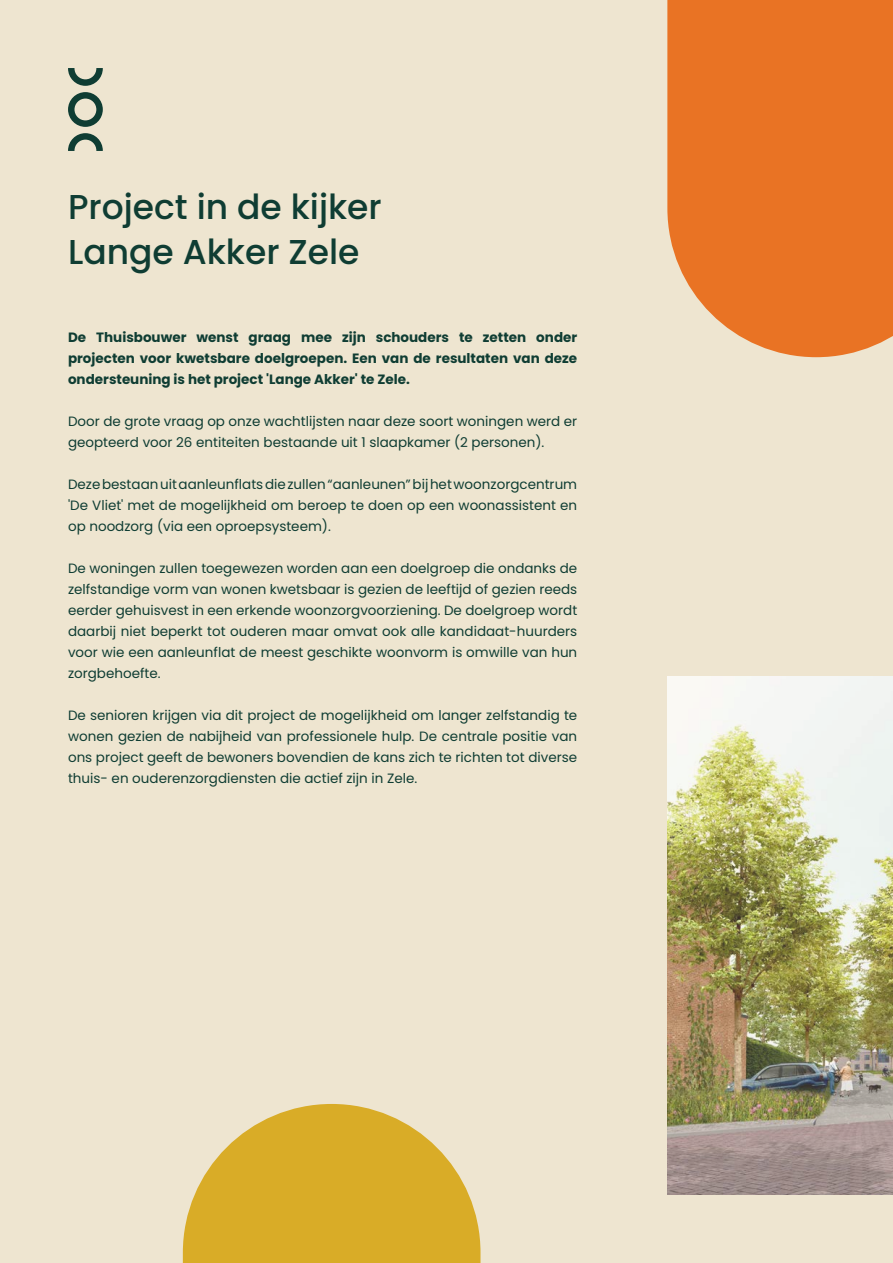
<style>
.page{position:relative;width:893px;height:1263px;background:#eee5d0}
.page>*{position:absolute;margin:0;border:0;box-sizing:border-box;transform-origin:0 0}
.t1{font:500 34.5px "Poppins";color:#0f3d33}
.t2{font:13.5px/21px "Poppins";color:#0f3d33;text-align:justify}
.t3{font:700 13.5px/21px "Poppins";color:#0f3d33;text-align:justify}
</style>
<div class="page">
<svg style="left:68px;top:92px;width:35px;height:35px"></svg>
<svg style="left:68px;top:133px;width:35px;height:18px"></svg>
<svg style="left:68px;top:68px;width:35px;height:18px"></svg>
<img style="left:667px;top:676px;width:226px;height:519px">
<svg style="left:667px;top:0;width:226px;height:357px;background:#e97a2f"></svg>
<svg style="left:183px;top:1104px;width:297px;height:159px;fill:#d9ac27"></svg>
<p class="t1" style="left:68px;top:187px;width:315px">Project in de kijker</p>
<p class="t1" style="left:68px;top:232px;width:293px">Lange Akker Zele</p>
<p class="t3" style="left:68px;top:327px;width:511px">De Thuisbouwer wenst graag mee zijn schouders te zetten onder projecten voor kwetsbare doelgroepen. Een van de resultaten van deze ondersteuning is het project 'Lange Akker' te Zele.</p>
<p class="t2" style="left:68px;top:411px;width:511px">Door de grote vraag op onze wachtlijsten naar deze soort woningen werd er geopteerd voor 26 entiteiten bestaande uit 1 slaapkamer (2 personen).</p>
<p class="t2" style="left:68px;top:474px;width:511px">Deze bestaan uit aanleunflats die zullen “aanleunen” bij het woonzorgcentrum 'De Vliet' met de mogelijkheid om beroep te doen op een woonassistent en op noodzorg (via een oproepsysteem).</p>
<p class="t2" style="left:68px;top:558px;width:511px">De woningen zullen toegewezen worden aan een doelgroep die ondanks de</p>
<p class="t2" style="left:68px;top:579px;width:511px">zelfstandige vorm van wonen kwetsbaar is gezien de leeftijd of gezien reeds eerder gehuisvest in een erkende woonzorgvoorziening. De doelgroep wordt daarbij niet beperkt tot ouderen maar omvat ook alle kandidaat-huurders voor wie een aanleunflat de meest geschikte woonvorm is omwille van hun zorgbehoefte.</p>
<p class="t2" style="left:68px;top:705px;width:511px">De senioren krijgen via dit project de mogelijkheid om langer zelfstandig te wonen gezien de nabijheid van professionele hulp. De centrale positie van ons project geeft de bewoners bovendien de kans zich te richten tot diverse thuis- en ouderenzorgdiensten die actief zijn in Zele.</p>
</div>
